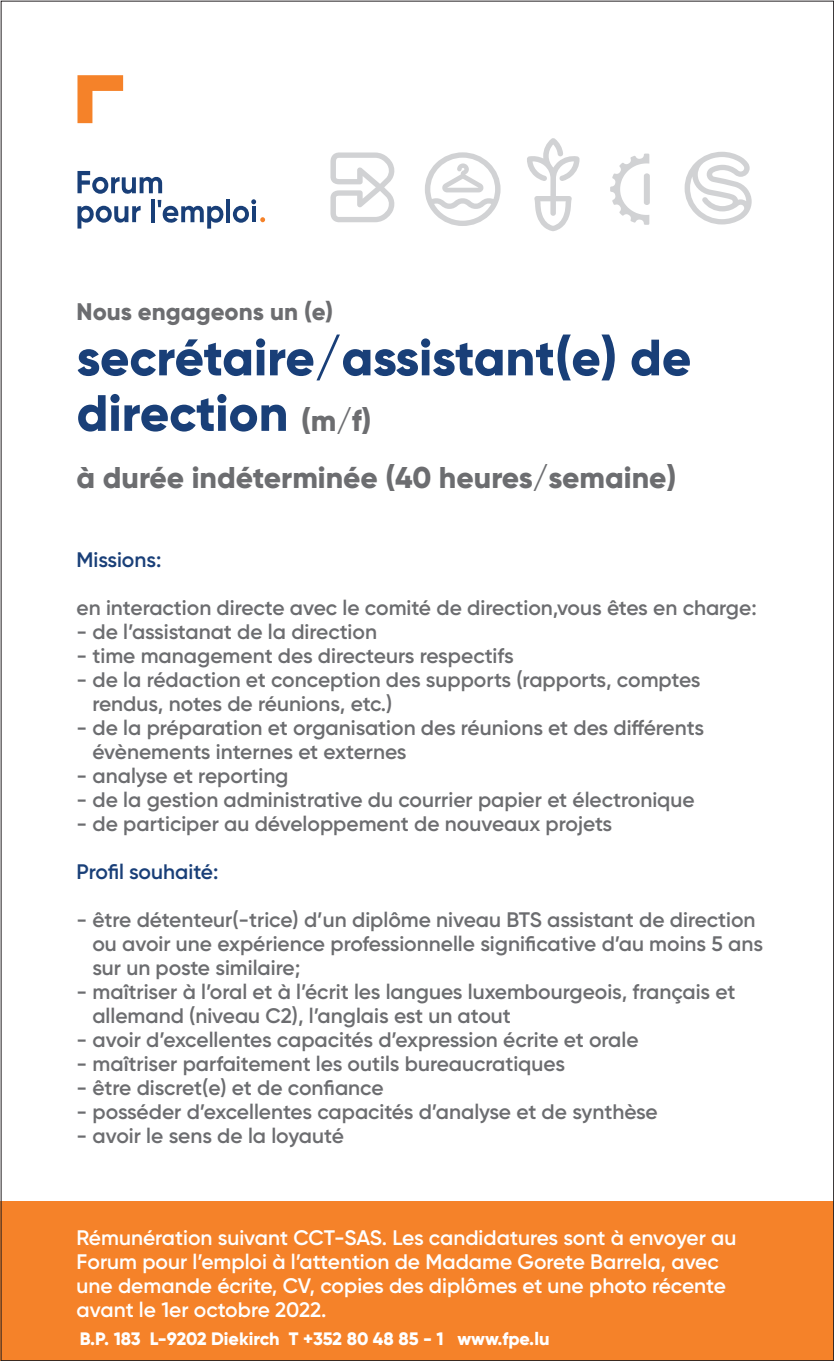
<style>
.page{position:relative;width:834px;height:1361px;background:#fff}
.page>*{position:absolute;margin:0;border:0;box-sizing:border-box;transform-origin:0 0}
.t1{font:800 51px/55.5px "Gilroy";letter-spacing:-.005em;color:#193f78}
.t2{font:800 30px "Gilroy";color:#6c6d70}
.t3{font:800 24px "Gilroy";color:#6c6d70}
.t4{font:600 21px/24px "Gilroy";color:#6c6d70}
.t5{font:600 21px/24px "Gilroy";color:#fff}
.t6{font:600 21px "Gilroy";color:#193f78}
.t7{font:800 18px "Gilroy";color:#fff}
.s1{font-size:30px;color:#6c6d70}
</style>
<div class="page">
<div style="left:0;top:1202px;width:833px;height:159px;background:#f58229"></div>
<svg style="left:77px;top:75px;width:46px;height:48px"></svg>
<hr style="left:226px;top:199px;width:4px;height:23px;background:#193f78">
<svg style="left:158px;top:200px;width:66px;height:29px"></svg>
<svg style="left:233px;top:199px;width:32px;height:24px"></svg>
<hr style="left:151px;top:199px;width:3px;height:23px;background:#193f78">
<svg style="left:77px;top:205px;width:64px;height:24px"></svg>
<svg style="left:77px;top:171px;width:85px;height:23px"></svg>
<svg style="left:330px;top:152px;width:65px;height:70px"></svg>
<svg style="left:527px;top:138px;width:52px;height:93px"></svg>
<svg style="left:425px;top:152px;width:75px;height:74px"></svg>
<svg style="left:684px;top:152px;width:67px;height:72px"></svg>
<svg style="left:610px;top:154px;width:39px;height:71px"></svg>
<p class="t3" style="left:77px;top:296px;width:258px">Nous engageons un (e)</p>
<p class="t1" style="left:77px;top:329px;width:616px">secrétaire/assistant(e) de direction <span class="s1">(m/f)</span></p>
<p class="t2" style="left:77px;top:459px;width:601px">à durée indéterminée (40 heures/semaine)</p>
<p class="t6" style="left:77px;top:546px;width:86px">Missions:</p>
<p class="t4" style="left:77px;top:595px;width:681px">en interaction directe avec le comité de direction,vous êtes en charge:</p>
<p class="t4" style="left:77px;top:619px;width:302px">- de l’assistanat de la direction</p>
<p class="t4" style="left:77px;top:643px;width:439px">- time management des directeurs respectifs</p>
<p class="t4" style="left:92px;top:667px;width:609px;text-indent:-16px">- de la rédaction et conception des supports (rapports, comptes rendus, notes de réunions, etc.)</p>
<p class="t4" style="left:92px;top:715px;width:613px;text-indent:-16px">- de la préparation et organisation des réunions et des différents évènements internes et externes</p>
<p class="t4" style="left:77px;top:763px;width:213px">- analyse et reporting</p>
<p class="t4" style="left:77px;top:787px;width:619px">- de la gestion administrative du courrier papier et électronique</p>
<p class="t4" style="left:77px;top:811px;width:537px">- de participer au développement de nouveaux projets</p>
<p class="t6" style="left:77px;top:858px;width:143px">Profil souhaité:</p>
<p class="t4" style="left:92px;top:907px;width:672px;text-indent:-16px">- être détenteur(-trice) d’un diplôme niveau BTS assistant de direction ou avoir une expérience professionnelle significative d’au moins 5 ans</p>
<p class="t4" style="left:92px;top:955px;width:209px">sur un poste similaire;</p>
<p class="t4" style="left:92px;top:979px;width:644px;text-indent:-16px">- maîtriser à l’oral et à l’écrit les langues luxembourgeois, français et allemand (niveau C2), l’anglais est un atout</p>
<p class="t4" style="left:77px;top:1027px;width:563px">- avoir d’excellentes capacités d’expression écrite et orale</p>
<p class="t4" style="left:77px;top:1051px;width:490px">- maîtriser parfaitement les outils bureaucratiques</p>
<p class="t4" style="left:77px;top:1075px;width:308px">- être discret(e) et de confiance</p>
<p class="t4" style="left:77px;top:1099px;width:582px">- posséder d’excellentes capacités d’analyse et de synthèse</p>
<p class="t4" style="left:77px;top:1123px;width:269px">- avoir le sens de la loyauté</p>
<p class="t5" style="left:77px;top:1225px;width:661px">Rémunération suivant CCT-SAS. Les candidatures sont à envoyer au Forum pour l’emploi à l’attention de Madame Gorete Barrela, avec une demande écrite, CV, copies des diplômes et une photo récente avant le 1er octobre 2022.</p>
<p class="t7" style="left:80px;top:1327px;width:471px">B.P. 183 L-9202 Diekirch T +352 80 48 85 - 1 www.fpe.lu</p>
</div>
